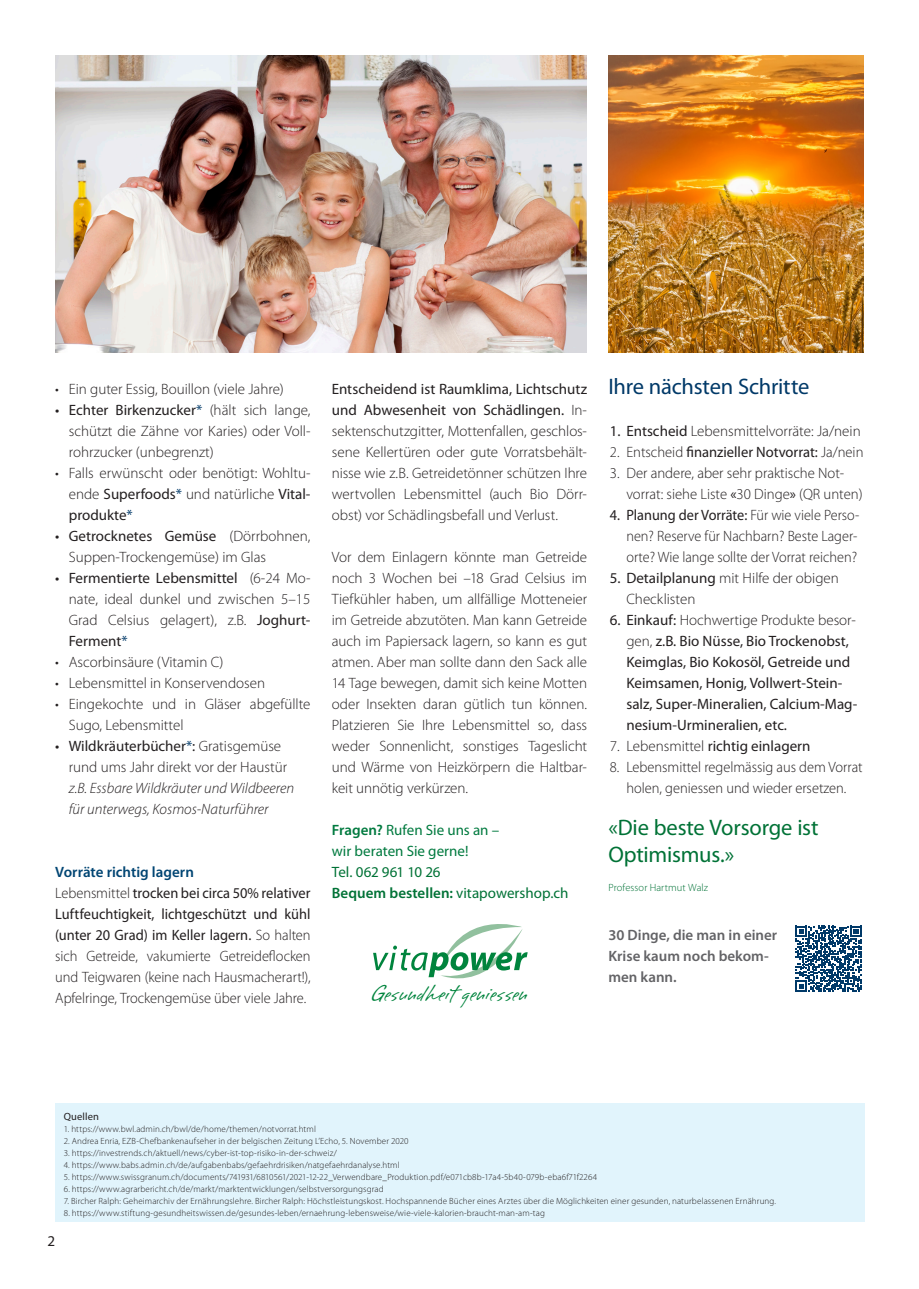
<style>
.page{position:relative;width:919px;height:1289px;background:#fff}
.page>*{position:absolute;margin:0;border:0;box-sizing:border-box;transform-origin:0 0}
.t1{font:29.4px "Brisa Alternates";letter-spacing:.01em;color:#00843d}
.Zitat_Myriad_Regular{font:22.5px/27px "Myriad Pro";letter-spacing:-.01em;color:#007236}
.H3_Übertitel_Myriad{font:22.5px "Myriad Pro";letter-spacing:-.01em;color:#003968}
.Grundtext_Myriad_Lig{font:300 15px/21px "Myriad Pro";color:#231f20;text-align:justify}
.Grundtext_Myriad_Lig-2{font:300 15px/21px "Myriad Pro";color:#231f20;text-align:justify;scale:.96 1}
.t2{font:15px/21px "Myriad Pro";color:#231f20}
.t3{font:italic 300 15px/21px "Myriad Pro";color:#231f20}
.Grundtext_Myriad_Lig-3{font:300 15px/21px "Myriad Pro";color:#231f20;scale:.95 1}
.Bildlegende_Myriad_I{font:600 15px/21px "Myriad Pro";color:#636366}
.H4_Myriad_Semib_10_5{font:15px/21px "Myriad Pro";color:#007a3f}
.Grundtext_Myriad_Lig-4{font:600 15px "Myriad Pro";letter-spacing:.005em;color:#007236}
.Grundtext_Myriad_Lig-5{font:600 15px "Myriad Pro";color:#004573}
.Grundtext_Myriad_Lig-6{font:15px "Myriad Pro";letter-spacing:-.02em;color:#007236}
.Zitat_Myriad_Regular-2{font:300 10.5px "Myriad Pro";letter-spacing:.01em;color:#007236}
.H2_Übertitel_Myriad{font:10.5px "Myriad Pro";letter-spacing:.015em;color:#231f20}
.Kleintext_Myriad_Lig{font:300 9px "Myriad Pro";letter-spacing:.015em;color:#231f20}
.s1{font-weight:400}
.s2{font-weight:400;color:#003968}
.s3{font-weight:400;font-style:normal}
.s4{font-weight:400;font-style:normal;color:#003968}
.s5{font-style:normal}
.s6{font-weight:600}
.s7{font-weight:300}
</style>
<div class="page">
<svg style="left:373px;top:924px;width:154px;height:55px"></svg>
<img style="left:55px;top:55px;width:531px;height:297px">
<img style="left:608px;top:55px;width:255px;height:297px">
<svg style="left:795px;top:925px;width:66px;height:66px"></svg>
<div style="left:55px;top:1103px;width:810px;height:118px;background:#e1f4fc"></div>
<p class="Grundtext_Myriad_Lig" style="left:55px;top:379px;width:230px">• Ein guter Essig, Bouillon (viele Jahre)</p>
<p class="Grundtext_Myriad_Lig" style="left:69px;top:400px;width:243px;text-indent:-14px"><span class="s1">• Echter Birkenzucker</span><span class="s2">*</span> (hält sich lange, schützt die Zähne vor Karies) oder Voll&shy;rohrzucker (unbegrenzt)</p>
<p class="Grundtext_Myriad_Lig" style="left:69px;top:463px;width:243px;text-indent:-14px">• Falls erwünscht oder benötigt: Wohltu&shy;ende <span class="s1">Superfoods</span><span class="s2">*</span> und natürliche <span class="s1">Vital&shy;produkte</span><span class="s2">*</span></p>
<p class="Grundtext_Myriad_Lig" style="left:69px;top:526px;width:243px;text-indent:-14px"><span class="s1">• Getrocknetes Gemüse</span> (Dörrbohnen,<br>Suppen-Trockengemüse) im Glas</p>
<p class="Grundtext_Myriad_Lig" style="left:69px;top:568px;width:243px;text-indent:-14px"><span class="s1">• Fermentierte Lebensmittel</span> (6-24 Mo&shy;nate, ideal dunkel und zwischen 5–15<br>Grad Celsius gelagert), z.B. <span class="s1">Joghurt-Ferment</span><span class="s2">*</span></p>
<p class="Grundtext_Myriad_Lig" style="left:55px;top:652px;width:170px">• Ascorbinsäure (Vitamin C)</p>
<p class="Grundtext_Myriad_Lig" style="left:55px;top:673px;width:211px">• Lebensmittel in Konservendosen</p>
<p class="Grundtext_Myriad_Lig" style="left:69px;top:694px;width:243px;text-indent:-14px">• Eingekochte und in Gläser abgefüllte<br>Sugo, Lebensmittel</p>
<p class="t3" style="left:69px;top:736px;width:227px;text-indent:-14px"><span class="s3">• Wildkräuterbücher</span><span class="s4">*</span><span class="s3">:</span> <span class="s5">Gratisgemüse rund ums Jahr direkt vor der Haustür </span>z.B. Essbare Wildkräuter und Wildbeeren für unterwegs, Kosmos-Naturführer</p>
<p class="Grundtext_Myriad_Lig-5" style="left:55px;top:864px;width:140px">Vorräte richtig lagern</p>
<p class="Grundtext_Myriad_Lig-2" style="left:55px;top:883px;width:267px">Lebensmittel <span class="s1">trocken bei circa 50% relativer Luftfeuchtigkeit, lichtgeschützt und kühl (unter 20 Grad) im Keller lagern.</span> So halten sich Getreide, vakumierte Getreideflocken und Teigwaren (keine nach Hausmacherart!), Apfelringe, Trockengemüse über viele Jahre.</p>
<p class="Grundtext_Myriad_Lig" style="left:332px;top:379px;width:257px"><span class="s1">Entscheidend ist Raumklima, Lichtschutz und Abwesenheit von Schädlingen.</span> In&shy;sektenschutzgitter, Mottenfallen, geschlos&shy;sene Kellertüren oder gute Vorratsbehält&shy;nisse wie z.B. Getreidetönner schützen Ihre wertvollen Lebensmittel (auch Bio Dörr&shy;obst) vor Schädlingsbefall und Verlust.</p>
<p class="Grundtext_Myriad_Lig" style="left:332px;top:547px;width:257px">Vor dem Einlagern könnte man Getreide noch 3 Wochen bei –18 Grad Celsius im Tiefkühler haben, um allfällige Motteneier im Getreide abzutöten. Man kann Getreide auch im Papiersack lagern, so kann es gut atmen. Aber man sollte dann den Sack alle 14 Tage bewegen, damit sich keine Motten oder Insekten daran gütlich tun können.<br>Platzieren Sie Ihre Lebensmittel so, dass weder Sonnenlicht, sonstiges Tageslicht und Wärme von Heizkörpern die Haltbar&shy;keit unnötig verkürzen.</p>
<p class="H4_Myriad_Semib_10_5" style="left:332px;top:820px;width:169px"><span class="s6">Fragen?</span> Rufen Sie uns an – wir beraten Sie gerne!</p>
<p class="Grundtext_Myriad_Lig-6" style="left:332px;top:864px;width:110px">Tel. 062 961 10 26</p>
<p class="Grundtext_Myriad_Lig-4" style="left:332px;top:885px;width:238px">Bequem bestellen: <span class="s1">vitapowershop.ch</span></p>
<p class="t1" style="left:371px;top:977px;width:158px">Gesundheit geniessen</p>
<p class="H3_Übertitel_Myriad" style="left:608px;top:374px;width:202px">Ihre nächsten Schritte</p>
<p class="Grundtext_Myriad_Lig" style="left:610px;top:421px;width:252px"><span class="s1">1. Entscheid</span> Lebensmittelvorräte: Ja/nein</p>
<p class="t2" style="left:610px;top:442px;width:255px"><span class="s7">2. Entscheid</span> finanzieller Notvorrat: <span class="s7">Ja/nein</span></p>
<p class="Grundtext_Myriad_Lig" style="left:626px;top:463px;width:238px;text-indent:-16px">3. Der andere, aber sehr praktische Not&shy;vorrat: siehe Liste <span class="s1">«</span>30 Dinge<span class="s1">»</span> (QR unten)</p>
<p class="Grundtext_Myriad_Lig-3" style="left:626px;top:505px;width:246px;text-indent:-16px"><span class="s1">4. Planung der Vorräte:</span> Für wie viele Perso&shy;nen? Reserve für Nachbarn? Beste Lager&shy;orte? Wie lange sollte der Vorrat reichen?</p>
<p class="Grundtext_Myriad_Lig" style="left:626px;top:568px;width:214px;text-indent:-16px"><span class="s1">5. Detailplanung</span> mit Hilfe der obigen<br>Checklisten</p>
<p class="t2" style="left:626px;top:610px;width:232px;text-indent:-16px">6. Einkauf: <span class="s7">Hochwertige Produkte besor&shy;gen,</span> z.B. Bio Nüsse, Bio Trockenobst, Keimglas, Bio Kokosöl, Getreide und Keimsamen, Honig, Vollwert-Stein&shy;salz, Super-Mineralien, Calcium-Mag&shy;nesium-Urmineralien, etc.</p>
<p class="t2" style="left:610px;top:736px;width:202px"><span class="s7">7. Lebensmittel</span> richtig einlagern</p>
<p class="Grundtext_Myriad_Lig-2" style="left:610px;top:757px;width:265px;text-align:center">8. Lebensmittel regelmässig aus dem Vorrat holen, geniessen und wieder ersetzen.</p>
<p class="Zitat_Myriad_Regular" style="left:608px;top:814px;width:212px">«Die beste Vorsorge ist<br>Optimismus.»</p>
<p class="Zitat_Myriad_Regular-2" style="left:608px;top:881px;width:101px">Professor Hartmut Walz</p>
<p class="Bildlegende_Myriad_I" style="left:608px;top:925px;width:170px">30 Dinge, die man in einer<br>Krise kaum noch bekom&shy;men kann.</p>
<p class="t2" style="left:48px;top:1230px;width:9px">2</p>
<p class="H2_Übertitel_Myriad" style="left:64px;top:1110px;width:37px">Quellen</p>
<p class="Kleintext_Myriad_Lig" style="left:64px;top:1124px;width:253px">1. https://www.bwl.admin.ch/bwl/de/home/themen/notvorrat.html</p>
<p class="Kleintext_Myriad_Lig" style="left:64px;top:1136px;width:346px">2. Andrea Enria, EZB-Chefbankenaufseher in der belgischen Zeitung L’Echo, 5. November 2020</p>
<p class="Kleintext_Myriad_Lig" style="left:64px;top:1148px;width:275px">3. https://investrends.ch/aktuell/news/cyber-ist-top-risiko-in-der-schweiz/</p>
<p class="Kleintext_Myriad_Lig" style="left:64px;top:1160px;width:337px">4. https://www.babs.admin.ch/de/aufgabenbabs/gefaehrdrisiken/natgefaehrdanalyse.html</p>
<p class="Kleintext_Myriad_Lig" style="left:64px;top:1172px;width:534px">5. https://www.swissgranum.ch/documents/741931/6810561/2021-12-22_Verwendbare_Produktion.pdf/e071cb8b-17a4-5b40-079b-eba6f71f2264</p>
<p class="Kleintext_Myriad_Lig" style="left:64px;top:1184px;width:321px">6. https://www.agrarbericht.ch/de/markt/marktentwicklungen/selbstversorgungsgrad</p>
<p class="Kleintext_Myriad_Lig" style="left:64px;top:1196px;width:713px">7. Bircher Ralph: Geheimarchiv der Ernährungslehre. Bircher Ralph: Höchstleistungskost. Hochspannende Bücher eines Arztes über die Möglichkeiten einer gesunden, naturbelassenen Ernährung.</p>
<p class="Kleintext_Myriad_Lig" style="left:64px;top:1208px;width:482px">8. https://www.stiftung-gesundheitswissen.de/gesundes-leben/ernaehrung-lebensweise/wie-viele-kalorien-braucht-man-am-tag</p>
</div>
